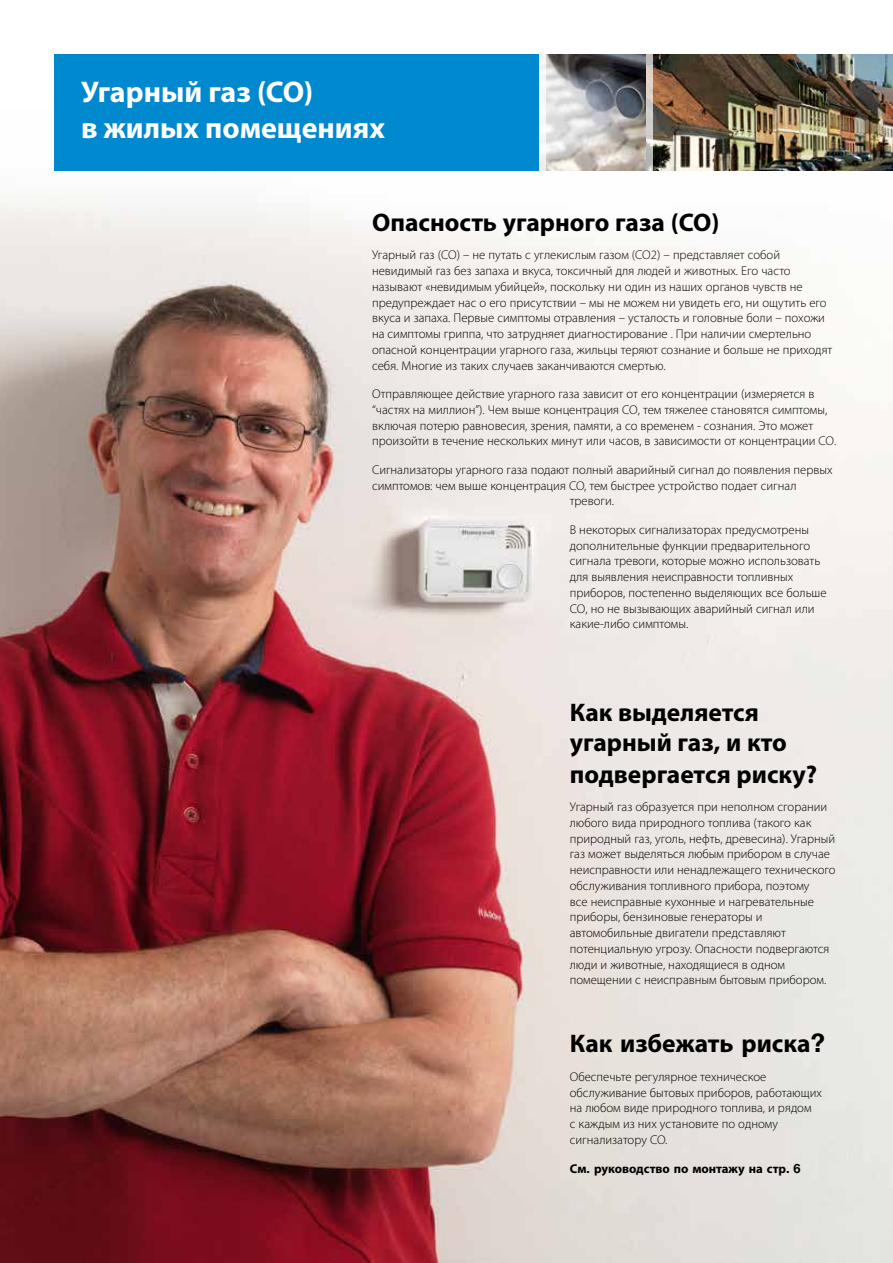
<style>
.page{position:relative;width:893px;height:1263px;background:#fff}
.page>*{position:absolute;margin:0;border:0;box-sizing:border-box;transform-origin:0 0}
.t1{font:700 30px/36px "Myriad Pro";color:#fff}
.t2{font:700 25.5px/30.8px "Myriad Pro";color:#000}
.t3{font:300 12.75px/15.8px "Myriad Pro";color:#000}
.t4{font:700 12.75px "Myriad Pro";color:#000}
.s1{font-family:"Helvetica Neue LT"}
</style>
<div class="page">
<img style="left:0;top:170px;width:893px;height:1093px">
<div style="left:54px;top:54px;width:839px;height:116px;background:#0089cf"></div>
<img style="left:546px;top:54px;width:347px;height:116px">
<div style="left:540px;top:52px;width:6px;height:120px;background:#f7f7f7"></div>
<svg style="left:646px;top:54px;width:6px;height:119px"></svg>
<h1 class="t1" style="left:81px;top:73px;width:305px">Угарный газ (CO)<br>в жилых помещениях</h1>
<h2 class="t2" style="left:372px;top:206px;width:349px">Опасность угарного газа (СО)</h2>
<p class="t3" style="left:372px;top:247px;width:462px">Угарный газ (CO) – не путать с углекислым газом (CO2) – представляет собой невидимый газ без запаха и вкуса, токсичный для людей и животных. Его часто называют «невидимым убийцей», поскольку ни один из наших органов чувств не предупреждает нас о его присутствии – мы не можем ни увидеть его, ни ощутить его вкуса и запаха. Первые симптомы отравления – усталость и головные боли – похожи на симптомы гриппа, что затрудняет диагностирование . При наличии смертельно опасной концентрации угарного газа, жильцы теряют сознание и больше не приходят себя. Многие из таких случаев заканчиваются смертью.</p>
<p class="t3" style="left:372px;top:386px;width:466px">Отправляющее действие угарного газа зависит от его концентрации (измеряется в “частях на миллион”). Чем выше концентрация СО, тем тяжелее становятся симптомы, включая потерю равновесия, зрения, памяти, а со временем - сознания. Это может произойти в течение нескольких минут или часов, в зависимости от концентрации СО.</p>
<p class="t3" style="left:372px;top:462px;width:462px">Сигнализаторы угарного газа подают полный аварийный сигнал до появления первых</p>
<p class="t3" style="left:372px;top:477px;width:426px">симптомов: чем выше концентрация CO, тем быстрее устройство подает сигнал</p>
<p class="t3" style="left:570px;top:493px;width:46px">тревоги.</p>
<p class="t3" style="left:570px;top:522px;width:258px">В некоторых сигнализаторах предусмотрены дополнительные функции предварительного сигнала тревоги, которые можно использовать для выявления неисправности топливных приборов, постепенно выделяющих все больше СО, но не вызывающих аварийный сигнал или какие-либо симптомы.</p>
<h2 class="t2" style="left:570px;top:696px;width:249px">Как выделяется угарный газ, и кто подвергается риску?</h2>
<p class="t3" style="left:570px;top:799px;width:267px">Угарный газ образуется при неполном сгорании любого вида природного топлива (такого как природный газ, уголь, нефть, древесина). Угарный газ может выделяться любым прибором в случае неисправности или ненадлежащего технического обслуживания топливного прибора, поэтому<br>все неисправные кухонные и нагревательные приборы, бензиновые генераторы и автомобильные двигатели представляют потенциальную угрозу. Опасности подвергаются люди и животные, находящиеся в одном помещении с неисправным бытовым прибором.</p>
<h2 class="t2" style="left:570px;top:1028px;width:257px">Как избежать риска<span class="s1">?</span></h2>
<p class="t3" style="left:570px;top:1069px;width:254px">Обеспечьте регулярное техническое обслуживание бытовых приборов, работающих на любом виде природного топлива, и рядом<br>с каждым из них установите по одному сигнализатору CO.</p>
<p class="t4" style="left:570px;top:1160px;width:232px">См<span class="s1">.</span> руководство по монтажу на стр<span class="s1">. 6</span></p>
</div>
